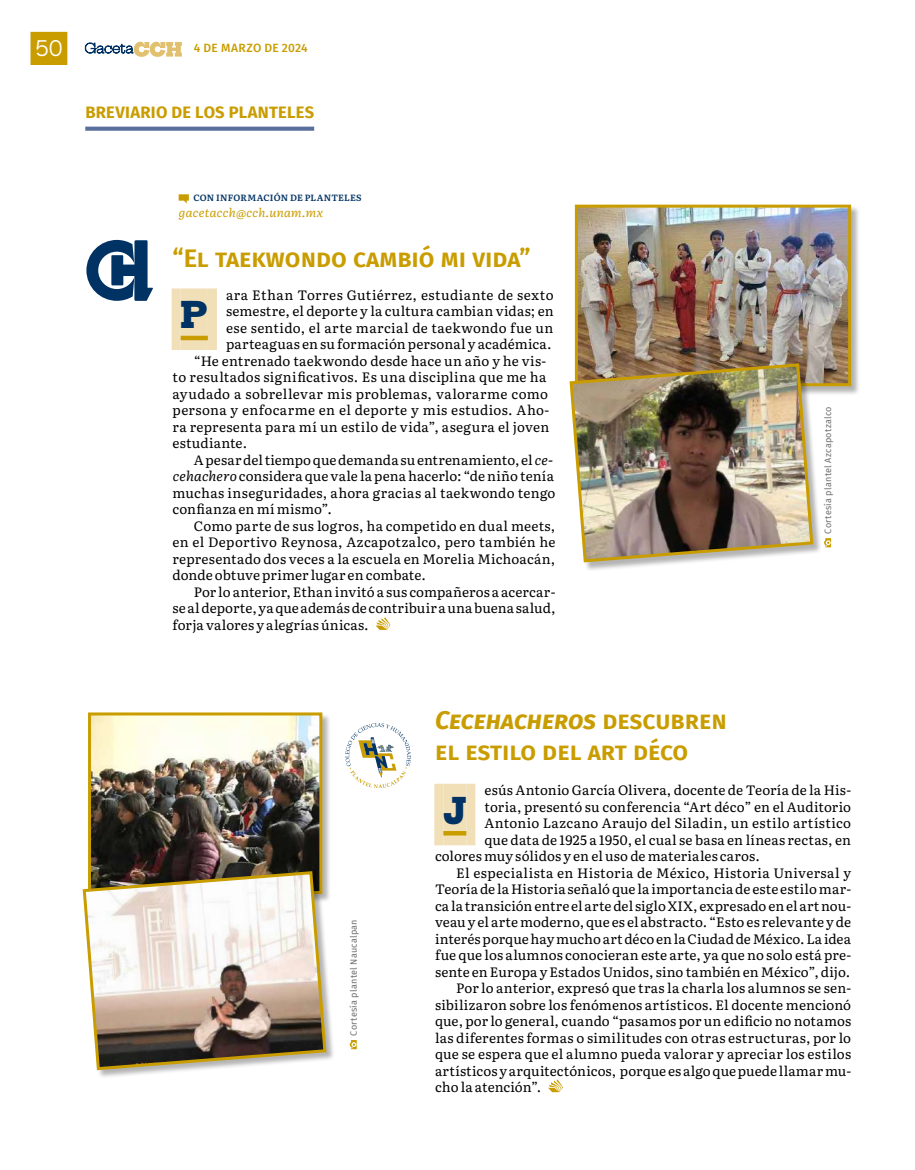
<style>
.page{position:relative;width:915px;height:1170px;background:#fff}
.page>*{position:absolute;margin:0;border:0;box-sizing:border-box;transform-origin:0 0}
.t1{font:800 35.4px "Hepta Slab";color:#003263}
.t2{font:600 25.5px/30.6px "Fira Sans";color:#c99d00}
.t3{font:21px "Hepta Slab";color:#fff}
.t4{font:700 16.5px "Fira Sans";letter-spacing:.015em;color:#c99d00}
.t5{font:13.5px "Literata 18 pt";letter-spacing:.015em;color:#000}
.t6{font:13.5px "Literata 18 pt";letter-spacing:.035em;color:#000}
.t7{font:italic 12px "Literata 18 pt";color:#c99d00}
.t8{font:500 12px "Fira Sans";letter-spacing:.025em;color:#c99d00}
.t9{font:9px "Fira Sans";letter-spacing:.025em;color:#706f6f}
.t10{font:600 9px "Literata 18 pt";letter-spacing:.02em;color:#003263}
.s1{font-style:italic}
.s2{font-weight:700;font-style:italic}
</style>
<div class="page">
<svg style="left:824px;top:538px;width:6px;height:9px"></svg>
<svg style="left:350px;top:1040px;width:6px;height:9px"></svg>
<svg style="left:86px;top:240px;width:67px;height:61px"></svg>
<svg style="left:178px;top:194px;width:11px;height:10px"></svg>
<svg style="left:85px;top:127px;width:229px;height:4px"></svg>
<div style="left:575px;top:205px;width:285px;height:191px;background:#000;opacity:.3"></div>
<img style="left:578px;top:209px;width:268px;height:173px">
<div style="left:574px;top:205px;width:276px;height:181px;border:3px solid #c99d00"></div>
<div style="left:88px;top:713px;width:243px;height:190px;background:#000;opacity:.3"></div>
<img style="left:92px;top:716px;width:226px;height:153px">
<div style="left:88px;top:712px;width:234px;height:182px;border:3px solid #c99d00"></div>
<svg style="left:345px;top:723px;width:66px;height:65px"></svg>
<div style="left:569px;top:364px;width:253px;height:207px;background:#000;opacity:.3"></div>
<img style="left:569px;top:361px;width:245px;height:203px">
<div style="left:83px;top:871px;width:252px;height:208px;background:#000;opacity:.3"></div>
<svg style="left:82px;top:869px;width:246px;height:202px"></svg>
<div style="left:171px;top:288px;width:9px;height:62px;background:#f1dfb8"></div>
<div style="left:180px;top:288px;width:28px;height:62px;background:#f1dfb8"></div>
<div style="left:208px;top:288px;width:9px;height:62px;background:#f1dfb8"></div>
<hr style="left:180px;top:336px;width:28px;height:4px;background:#c99d00">
<svg style="left:375px;top:617px;width:15px;height:13px"></svg>
<div style="left:434px;top:783px;width:9px;height:62px;background:#f1dfb8"></div>
<div style="left:443px;top:783px;width:23px;height:62px;background:#f1dfb8"></div>
<div style="left:466px;top:783px;width:9px;height:62px;background:#f1dfb8"></div>
<hr style="left:443px;top:831px;width:23px;height:4px;background:#c99d00">
<svg style="left:548px;top:1079px;width:14px;height:13px"></svg>
<svg style="left:85px;top:41px;width:97px;height:16px"></svg>
<div style="left:30px;top:32px;width:37px;height:33px;background:#c99d00"></div>
<h3 class="t3" style="left:35px;top:31px;width:30px">50</h3>
<p class="t8" style="left:194px;top:39px;width:115px">4 DE MARZO DE 2024</p>
<p class="t4" style="left:85px;top:98px;width:230px">BREVIARIO DE LOS PLANTELES</p>
<p class="t10" style="left:193px;top:190px;width:170px">CON INFORMACIÓN DE PLANTELES</p>
<p class="t7" style="left:178px;top:203px;width:147px">gacetacch@cch.unam.mx</p>
<h2 class="t2" style="left:172px;top:241px;width:359px">“El taekwondo cambió mi vida”</h2>
<h1 class="t1" style="left:180px;top:285px;width:29px">P</h1>
<p class="t6" style="left:226px;top:284px;width:329px">ara Ethan Torres Gutiérrez, estudiante de sexto</p>
<p class="t5" style="left:226px;top:301px;width:329px">semestre, el deporte y la cultura cambian vidas; en</p>
<p class="t5" style="left:226px;top:317px;width:329px">ese sentido, el arte marcial de taekwondo fue un</p>
<p class="t5" style="left:226px;top:334px;width:327px">parteaguas en su formación personal y académica.</p>
<p class="t5" style="left:194px;top:350px;width:354px">“He entrenado taekwondo desde hace un año y he vis-</p>
<p class="t5" style="left:172px;top:367px;width:375px">to resultados significativos. Es una disciplina que me ha</p>
<p class="t5" style="left:172px;top:383px;width:377px">ayudado a sobrellevar mis problemas, valorarme como</p>
<p class="t5" style="left:172px;top:400px;width:378px">persona y enfocarme en el deporte y mis estudios. Aho-</p>
<p class="t5" style="left:172px;top:416px;width:378px">ra representa para mí un estilo de vida”, asegura el joven</p>
<p class="t5" style="left:172px;top:433px;width:76px">estudiante.</p>
<p class="t5" style="left:194px;top:449px;width:361px">A pesar del tiempo que demanda su entrenamiento, el <span class="s1">ce-</span></p>
<p class="t5" style="left:172px;top:466px;width:383px"><span class="s1">cehachero</span> considera que vale la pena hacerlo: “de niño tenía</p>
<p class="t5" style="left:172px;top:482px;width:384px">muchas inseguridades, ahora gracias al taekwondo tengo</p>
<p class="t5" style="left:172px;top:499px;width:161px">confianza en mí mismo”.</p>
<p class="t5" style="left:194px;top:515px;width:363px">Como parte de sus logros, ha competido en dual meets,</p>
<p class="t5" style="left:172px;top:532px;width:384px">en el Deportivo Reynosa, Azcapotzalco, pero también he</p>
<p class="t5" style="left:172px;top:548px;width:384px">representado dos veces a la escuela en Morelia Michoacán,</p>
<p class="t5" style="left:172px;top:565px;width:255px">donde obtuve primer lugar en combate.</p>
<p class="t5" style="left:194px;top:581px;width:363px">Por lo anterior, Ethan invitó a sus compañeros a acercar-</p>
<p class="t5" style="left:172px;top:598px;width:384px">se al deporte, ya que además de contribuir a una buena salud,</p>
<p class="t5" style="left:172px;top:614px;width:198px">forja valores y alegrías únicas.</p>
<p class="t9" style="left:820px;top:533px;width:129px;rotate:-90deg">Cortesía plantel Azcapotzalco</p>
<p class="t9" style="left:346px;top:1035px;width:118px;rotate:-90deg">Cortesía plantel Naucalpan</p>
<h2 class="t2" style="left:435px;top:703px;width:293px"><span class="s2">Cecehacheros</span> descubren el estilo del art déco</h2>
<h1 class="t1" style="left:443px;top:780px;width:24px">J</h1>
<p class="t5" style="left:484px;top:779px;width:368px">esús Antonio García Olivera, docente de Teoría de la His-</p>
<p class="t5" style="left:484px;top:796px;width:368px">toria, presentó su conferencia “Art déco” en el Auditorio</p>
<p class="t5" style="left:484px;top:812px;width:368px">Antonio Lazcano Araujo del Siladin, un estilo artístico</p>
<p class="t5" style="left:484px;top:829px;width:368px">que data de 1925 a 1950, el cual se basa en líneas rectas, en</p>
<p class="t5" style="left:435px;top:845px;width:326px">colores muy sólidos y en el uso de materiales caros.</p>
<p class="t5" style="left:456px;top:862px;width:396px">El especialista en Historia de México, Historia Universal y</p>
<p class="t5" style="left:435px;top:878px;width:417px">Teoría de la Historia señaló que la importancia de este estilo mar-</p>
<p class="t5" style="left:435px;top:895px;width:417px">ca la transición entre el arte del siglo XIX, expresado en el art nou-</p>
<p class="t5" style="left:435px;top:911px;width:417px">veau y el arte moderno, que es el abstracto. “Esto es relevante y de</p>
<p class="t5" style="left:435px;top:928px;width:417px">interés porque hay mucho art déco en la Ciudad de México. La idea</p>
<p class="t5" style="left:435px;top:944px;width:417px">fue que los alumnos conocieran este arte, ya que no solo está pre-</p>
<p class="t5" style="left:435px;top:961px;width:416px">sente en Europa y Estados Unidos, sino también en México”, dijo.</p>
<p class="t5" style="left:456px;top:977px;width:396px">Por lo anterior, expresó que tras la charla los alumnos se sen-</p>
<p class="t5" style="left:435px;top:994px;width:417px">sibilizaron sobre los fenómenos artísticos. El docente mencionó</p>
<p class="t5" style="left:435px;top:1010px;width:417px">que, por lo general, cuando “pasamos por un edificio no notamos</p>
<p class="t5" style="left:435px;top:1027px;width:417px">las diferentes formas o similitudes con otras estructuras, por lo</p>
<p class="t5" style="left:435px;top:1043px;width:417px">que se espera que el alumno pueda valorar y apreciar los estilos</p>
<p class="t5" style="left:435px;top:1060px;width:417px">artísticos y arquitectónicos, porque es algo que puede llamar mu-</p>
<p class="t5" style="left:435px;top:1076px;width:108px">cho la atención”.</p>
</div>
